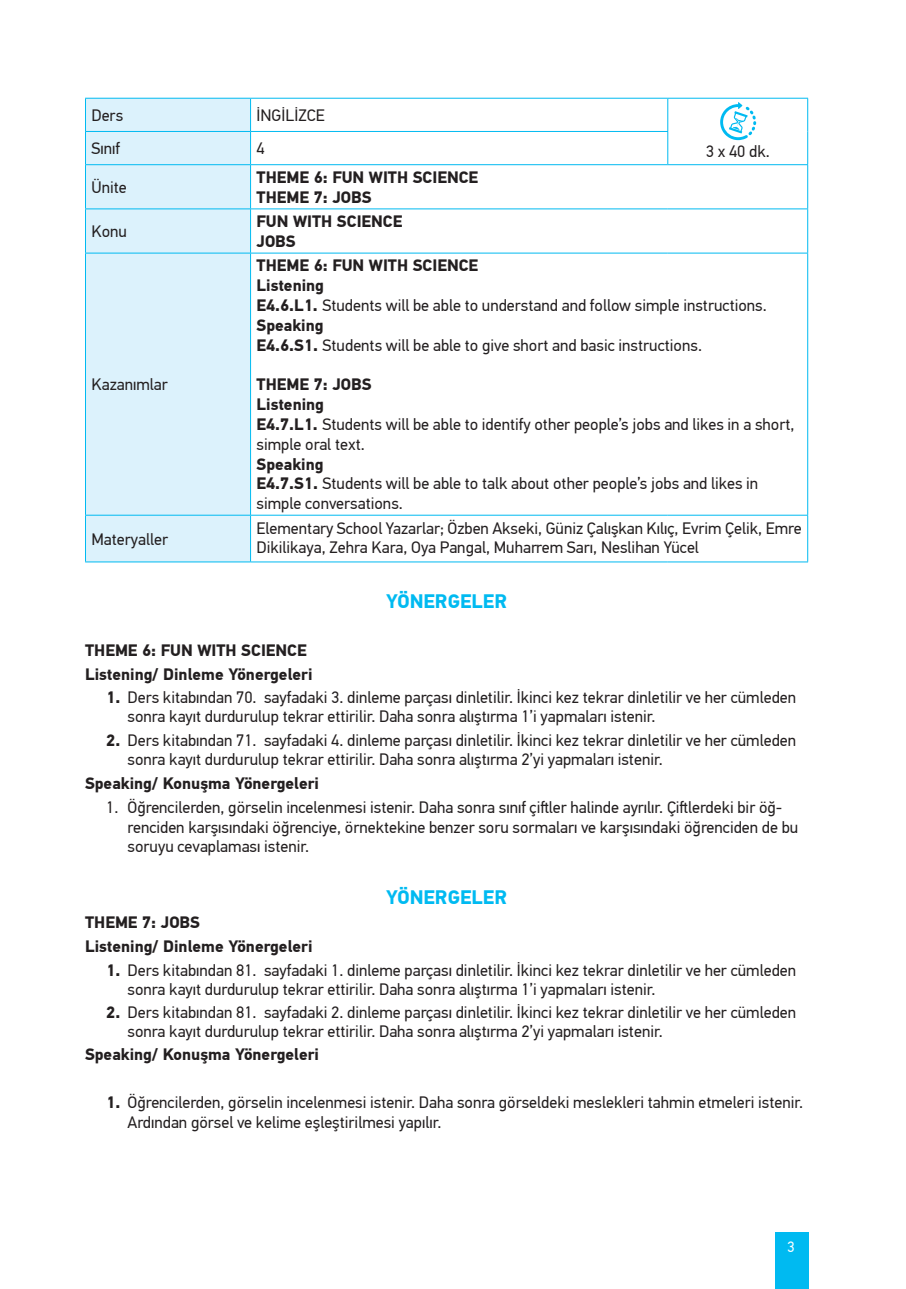
<style>
.page{position:relative;width:906px;height:1289px;background:#fff}
.page>*{position:absolute;margin:0;border:0;box-sizing:border-box;transform-origin:0 0}
.t1{font:700 19.5px "PF Din Text Pro";color:#00baf1}
.t2{font:16.5px/19.8px "PF Din Text Pro";color:#231f20}
.t3{font:700 16.5px/19.8px "PF Din Text Pro";color:#231f20}
.t4{font:15px "PF Din Text Pro";color:#fff}
.s1{font-weight:700}
</style>
<div class="page">
<div style="left:86px;top:99px;width:164px;height:462px;background:#dcf2fc"></div>
<hr style="left:85px;top:98px;width:165px;height:1px;background:#00baf1">
<hr style="left:85px;top:99px;width:1px;height:32px;background:#00baf1">
<hr style="left:250px;top:98px;width:418px;height:1px;background:#00baf1">
<hr style="left:250px;top:99px;width:1px;height:32px;background:#00baf1">
<hr style="left:667px;top:99px;width:1px;height:32px;background:#00baf1">
<hr style="left:807px;top:99px;width:1px;height:32px;background:#00baf1">
<hr style="left:85px;top:131px;width:165px;height:1px;background:#00baf1">
<hr style="left:85px;top:132px;width:1px;height:32px;background:#00baf1">
<hr style="left:250px;top:131px;width:418px;height:1px;background:#00baf1">
<hr style="left:250px;top:132px;width:1px;height:32px;background:#00baf1">
<hr style="left:667px;top:132px;width:1px;height:32px;background:#00baf1">
<hr style="left:807px;top:131px;width:1px;height:33px;background:#00baf1">
<hr style="left:85px;top:164px;width:165px;height:1px;background:#00baf1">
<hr style="left:85px;top:165px;width:1px;height:43px;background:#00baf1">
<hr style="left:250px;top:164px;width:418px;height:1px;background:#00baf1">
<hr style="left:250px;top:165px;width:1px;height:43px;background:#00baf1">
<hr style="left:668px;top:164px;width:140px;height:1px;background:#00baf1">
<hr style="left:807px;top:165px;width:1px;height:43px;background:#00baf1">
<hr style="left:85px;top:208px;width:165px;height:1px;background:#00baf1">
<hr style="left:85px;top:209px;width:1px;height:44px;background:#00baf1">
<hr style="left:250px;top:208px;width:418px;height:1px;background:#00baf1">
<hr style="left:250px;top:209px;width:1px;height:44px;background:#00baf1">
<hr style="left:668px;top:208px;width:140px;height:1px;background:#00baf1">
<hr style="left:807px;top:209px;width:1px;height:44px;background:#00baf1">
<hr style="left:85px;top:253px;width:165px;height:1px;background:#00baf1">
<hr style="left:85px;top:253px;width:1px;height:262px;background:#00baf1">
<hr style="left:250px;top:253px;width:418px;height:1px;background:#00baf1">
<hr style="left:250px;top:253px;width:1px;height:262px;background:#00baf1">
<hr style="left:668px;top:253px;width:140px;height:1px;background:#00baf1">
<hr style="left:807px;top:253px;width:1px;height:262px;background:#00baf1">
<hr style="left:85px;top:515px;width:165px;height:1px;background:#00baf1">
<hr style="left:85px;top:515px;width:1px;height:46px;background:#00baf1">
<hr style="left:250px;top:515px;width:418px;height:1px;background:#00baf1">
<hr style="left:250px;top:515px;width:1px;height:46px;background:#00baf1">
<hr style="left:668px;top:515px;width:140px;height:1px;background:#00baf1">
<hr style="left:807px;top:515px;width:1px;height:46px;background:#00baf1">
<hr style="left:85px;top:561px;width:165px;height:1px;background:#00baf1">
<hr style="left:250px;top:561px;width:418px;height:1px;background:#00baf1">
<hr style="left:668px;top:561px;width:140px;height:1px;background:#00baf1">
<hr style="left:668px;top:98px;width:140px;height:1px;background:#00baf1">
<svg style="left:720px;top:102px;width:36px;height:38px"></svg>
<div style="left:775px;top:1232px;width:33px;height:56px;background:#00baf1"></div>
<p class="t2" style="left:91px;top:106px;width:33px">Ders</p>
<p class="t2" style="left:256px;top:106px;width:70px">İNGİLİZCE</p>
<p class="t2" style="left:91px;top:139px;width:30px">Sınıf</p>
<p class="t2" style="left:256px;top:139px;width:10px">4</p>
<p class="t2" style="left:705px;top:142px;width:66px">3 x 40 dk.</p>
<p class="t2" style="left:91px;top:177px;width:37px">Ünite</p>
<p class="t3" style="left:256px;top:168px;width:223px">THEME 6: FUN WITH SCIENCE<br>THEME 7: JOBS</p>
<p class="t2" style="left:91px;top:222px;width:37px">Konu</p>
<p class="t3" style="left:256px;top:212px;width:147px">FUN WITH SCIENCE<br>JOBS</p>
<p class="t2" style="left:91px;top:375px;width:78px">Kazanımlar</p>
<p class="t2" style="left:256px;top:256px;width:512px"><span class="s1">THEME 6: FUN WITH SCIENCE<br>Listening<br>E4.6.L1.</span> Students will be able to understand and follow simple instructions.<br><span class="s1">Speaking<br>E4.6.S1.</span> Students will be able to give short and basic instructions.</p>
<p class="t2" style="left:256px;top:375px;width:539px"><span class="s1">THEME 7: JOBS<br>Listening<br>E4.7.L1.</span> Students will be able to identify other people’s jobs and likes in a short, simple oral text.</p>
<p class="t2" style="left:256px;top:454px;width:503px"><span class="s1">Speaking<br>E4.7.S1.</span> Students will be able to talk about other people’s jobs and likes in simple conversations.</p>
<p class="t2" style="left:256px;top:518px;width:546px">Elementary School Yazarlar; Özben Akseki, Güniz Çalışkan Kılıç, Evrim Çelik, Emre<br>Dikilikaya, Zehra Kara, Oya Pangal, Muharrem Sarı, Neslihan Yücel</p>
<p class="t1" style="left:386px;top:589px;width:122px">YÖNERGELER</p>
<p class="t3" style="left:85px;top:639px;width:229px;line-height:24px">THEME 6: FUN WITH SCIENCE<br>Listening/ Dinleme Yönergeleri</p>
<p class="t2" style="left:128px;top:688px;width:670px;line-height:18.9px;text-indent:-21px"><span class="s1">1.</span> Ders kitabından 70. sayfadaki 3. dinleme parçası dinletilir. İkinci kez tekrar dinletilir ve her cümleden sonra kayıt durdurulup tekrar ettirilir. Daha sonra alıştırma 1’i yapmaları istenir.</p>
<p class="t2" style="left:128px;top:730px;width:670px;line-height:18.9px;text-indent:-21px"><span class="s1">2.</span> Ders kitabından 71. sayfadaki 4. dinleme parçası dinletilir. İkinci kez tekrar dinletilir ve her cümleden sonra kayıt durdurulup tekrar ettirilir. Daha sonra alıştırma 2’yi yapmaları istenir.</p>
<p class="t3" style="left:85px;top:773px;width:235px">Speaking/ Konuşma Yönergeleri</p>
<p class="t2" style="left:128px;top:797px;width:672px;text-indent:-21px">1. Öğrencilerden, görselin incelenmesi istenir. Daha sonra sınıf çiftler halinde ayrılır. Çiftlerdeki bir öğ&shy;renciden karşısındaki öğrenciye, örnektekine benzer soru sormaları ve karşısındaki öğrenciden de bu soruyu cevaplaması istenir.</p>
<p class="t1" style="left:386px;top:885px;width:122px">YÖNERGELER</p>
<p class="t3" style="left:85px;top:910px;width:229px;line-height:24px">THEME 7: JOBS<br>Listening/ Dinleme Yönergeleri</p>
<p class="t2" style="left:128px;top:960px;width:670px;line-height:18.9px;text-indent:-21px"><span class="s1">1.</span> Ders kitabından 81. sayfadaki 1. dinleme parçası dinletilir. İkinci kez tekrar dinletilir ve her cümleden sonra kayıt durdurulup tekrar ettirilir. Daha sonra alıştırma 1’i yapmaları istenir.</p>
<p class="t2" style="left:128px;top:1002px;width:670px;line-height:18.9px;text-indent:-21px"><span class="s1">2.</span> Ders kitabından 81. sayfadaki 2. dinleme parçası dinletilir. İkinci kez tekrar dinletilir ve her cümleden sonra kayıt durdurulup tekrar ettirilir. Daha sonra alıştırma 2’yi yapmaları istenir.</p>
<p class="t3" style="left:85px;top:1044px;width:235px">Speaking/ Konuşma Yönergeleri</p>
<p class="t2" style="left:128px;top:1092px;width:677px;text-indent:-21px"><span class="s1">1.</span> Öğrencilerden, görselin incelenmesi istenir. Daha sonra görseldeki meslekleri tahmin etmeleri istenir.<br>Ardından görsel ve kelime eşleştirilmesi yapılır.</p>
<p class="t2" style="left:91px;top:529px;width:78px">Materyaller</p>
<p class="t4" style="left:787px;top:1238px;width:9px">3</p>
</div>
